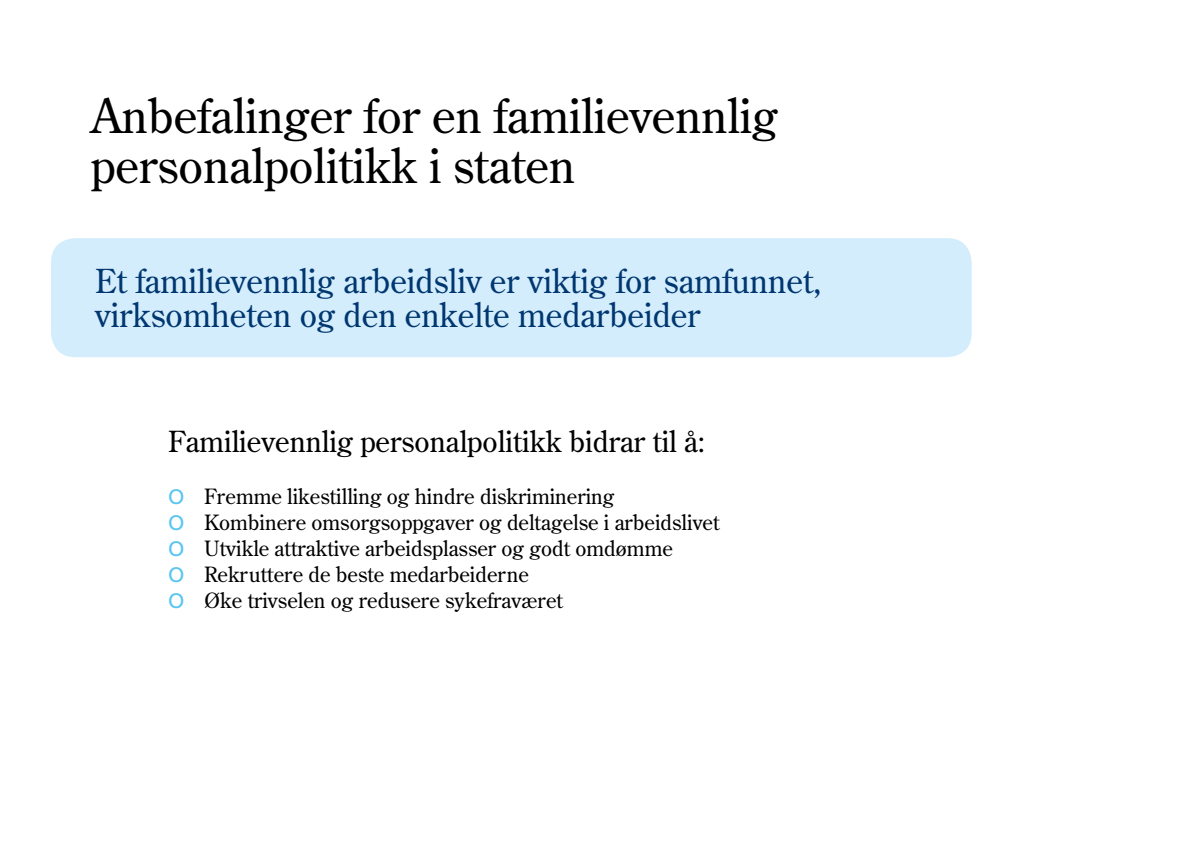
<style>
.page{position:relative;width:1191px;height:842px;background:#fff}
.page>*{position:absolute;margin:0;border:0;box-sizing:border-box;transform-origin:0 0}
.t1{font:47px/50px "Century Old Style";color:#000}
.t2{font:33px/34px "Century Old Style";color:#003770}
.t3{font:29px "Century Old Style";color:#000}
.t4{font:21px/26px "Century Old Style";color:#000}
.s1{font-family:"Frutiger";color:#5bc5f2}
</style>
<div class="page">
<div style="left:51px;top:238px;width:920px;height:119px;background:#d4edfc;border-radius:24px"></div>
<h1 class="t1" style="left:91px;top:90px;width:689px">Anbefalinger for en familievennlig personalpolitikk i staten</h1>
<h2 class="t2" style="left:95px;top:263px;width:728px">Et familievennlig arbeidsliv er viktig for samfunnet, virksomheten og den enkelte medarbeider</h2>
<h3 class="t3" style="left:168px;top:423px;width:538px">Familievennlig personalpolitikk bidrar til å:</h3>
<p class="t4" style="left:168px;top:483px;width:553px"><span class="s1">O</span> Fremme likestilling og hindre diskriminering<br><span class="s1">O</span> Kombinere omsorgsoppgaver og deltagelse i arbeidslivet <span class="s1">O</span> Utvikle attraktive arbeidsplasser og godt omdømme<br><span class="s1">O</span> Rekruttere de beste medarbeiderne<br><span class="s1">O</span> Øke trivselen og redusere sykefraværet</p>
</div>
